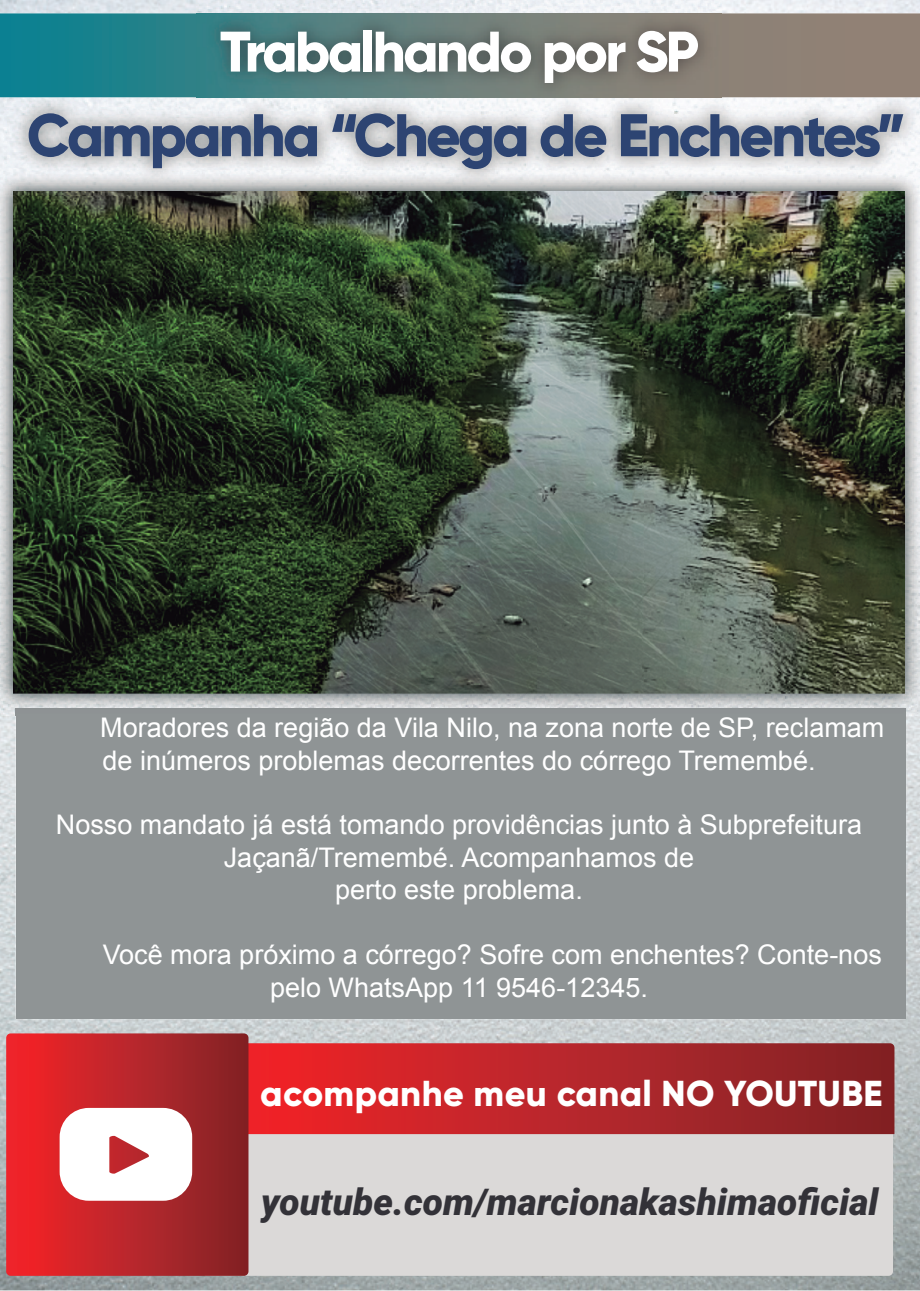
<style>
.page{position:relative;width:920px;height:1291px;background:#fff}
.page>*{position:absolute;margin:0;border:0;box-sizing:border-box;transform-origin:0 0}
.t1{font:800 60px "Gilroy";letter-spacing:-.05em;color:#2d4472}
.t2{font:800 57px "Gilroy";letter-spacing:-.05em;color:#fff}
.t3{font:italic 900 36.9px "Roboto";color:#333238}
.t4{font:800 36px "Gilroy";letter-spacing:.01em;color:#fff}
.t5{font:27px/32.4px "Arial";color:#fff}
</style>
<div class="page">
<img style="left:0;top:0;width:920px;height:1289px">
<img style="left:3px;top:97px;width:917px;height:98px">
<img style="left:29px;top:113px;width:874px;height:56px">
<div style="left:16px;top:708px;width:889px;height:310px;background:#8f9495"></div>
<div style="left:248px;top:1133px;width:645px;height:142px;background:#dbd9d8"></div>
<svg style="left:248px;top:1042px;width:646px;height:91px;background:#b8262b"></svg>
<svg style="left:6px;top:1033px;width:242px;height:242px;background:#bd262a"></svg>
<svg style="left:60px;top:1107px;width:132px;height:93px"></svg>
<svg style="left:0;top:13px;width:920px;height:84px;background:#558181"></svg>
<img style="left:196px;top:1px;width:525px;height:110px">
<img style="left:196px;top:0;width:526px;height:1px">
<img style="left:0;top:168px;width:51px;height:547px">
<img style="left:869px;top:195px;width:51px;height:520px">
<img style="left:50px;top:692px;width:819px;height:16px">
<svg style="left:919px;top:168px;width:1px;height:27px"></svg>
<img style="left:16px;top:708px;width:889px;height:7px">
<img style="left:13px;top:191px;width:891px;height:501px">
<h2 class="t2" style="left:220px;top:16px;width:480px">Trabalhando por SP</h2>
<h1 class="t1" style="left:27px;top:97px;width:880px">Campanha “Chega de Enchentes”</h1>
<p class="t5" style="left:100px;top:711px;width:785px">Moradores da região da Vila Nilo, na zona norte de SP, reclamam de inúmeros problemas decorrentes do córrego Tremembé.</p>
<p class="t5" style="left:56px;top:808px;width:807px;text-align:center">Nosso mandato já está tomando providências junto à Subprefeitura<br>Jaçanã/Tremembé. Acompanhamos de<br>perto este problema.</p>
<p class="t5" style="left:270px;top:938px;width:613px;text-indent:-167px">Você mora próximo a córrego? Sofre com enchentes? Conte-nos pelo WhatsApp 11 9546-12345.</p>
<h3 class="t4" style="left:260px;top:1070px;width:623px">acompanhe meu canal NO YOUTUBE</h3>
<h3 class="t3" style="left:261px;top:1176px;width:619px">youtube.com/marcionakashimaoficial</h3>
</div>
